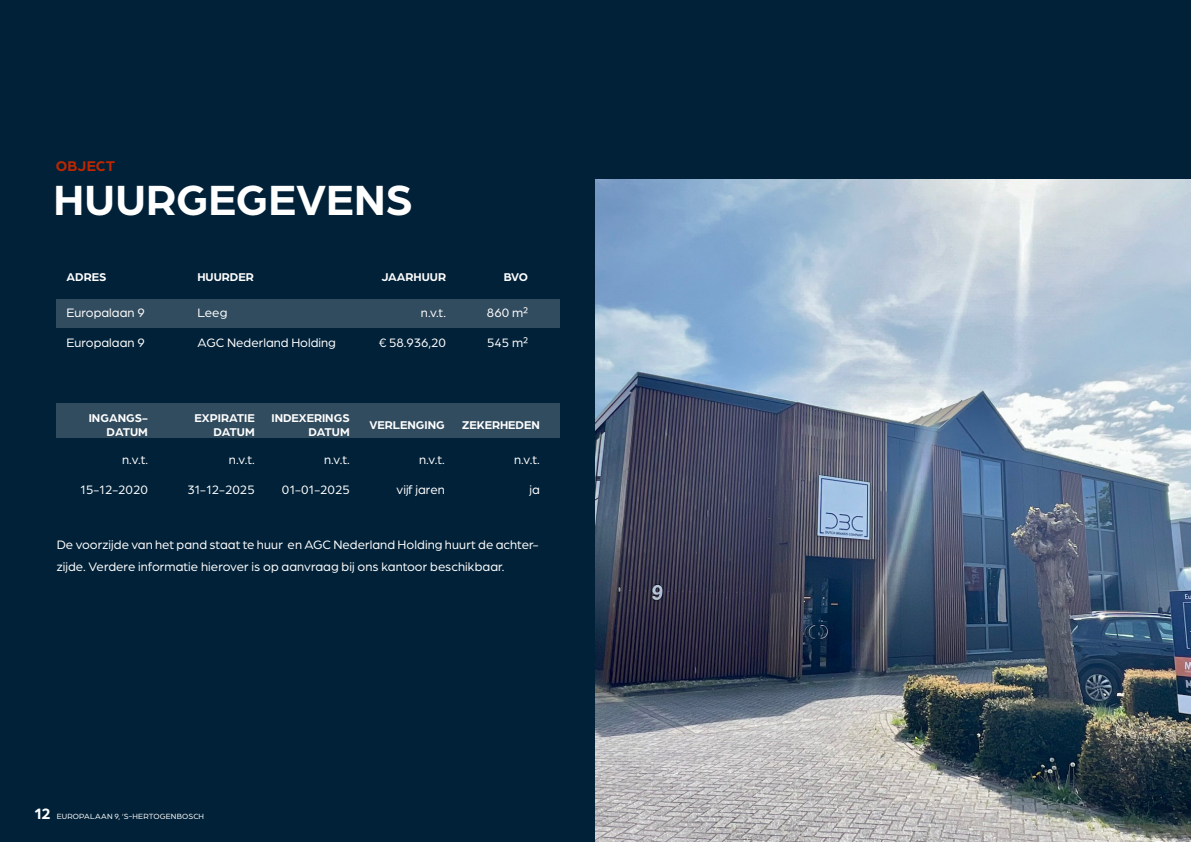
<style>
.page{position:relative;width:1191px;height:842px;background:#002138}
.page>*{position:absolute;margin:0;border:0;box-sizing:border-box;transform-origin:0 0}
.Koppen_groot_wit{font:700 45px "Arboria";color:#fff}
.Kopjes_klein_rood{font:700 15px "Arboria";letter-spacing:.01em;color:#bc2701}
.Broodtekst_wit{font:13px/22px "Arboria";color:#fff}
.t1{font:700 12px/14.4px "Arboria";color:#fff;text-align:right}
.t2{font:8px "Arboria";letter-spacing:.02em;color:#fff}
.s1{font-weight:700;font-size:16px}
</style>
<div class="page">
<div style="left:57px;top:299px;width:503px;height:28px;background:#324c5f"></div>
<div style="left:57px;top:404px;width:503px;height:34px;background:#324c5f"></div>
<img style="left:595px;top:179px;width:596px;height:663px">
<p class="Kopjes_klein_rood" style="left:56px;top:155px;width:61px">OBJECT</p>
<p class="Koppen_groot_wit" style="left:53px;top:169px;width:361px">HUURGEGEVENS</p>
<p class="t1" style="left:67px;top:269px;width:41px">ADRES</p>
<p class="t1" style="left:197px;top:269px;width:58px">HUURDER</p>
<p class="t1" style="left:381px;top:269px;width:66px">JAARHUUR</p>
<p class="t1" style="left:504px;top:269px;width:26px">BVO</p>
<p class="Broodtekst_wit" style="left:67px;top:301px;width:80px">Europalaan 9</p>
<p class="Broodtekst_wit" style="left:197px;top:301px;width:32px">Leeg</p>
<p class="Broodtekst_wit" style="left:421px;top:301px;width:27px">n.v.t.</p>
<p class="Broodtekst_wit" style="left:487px;top:301px;width:43px">860 m²</p>
<p class="Broodtekst_wit" style="left:67px;top:331px;width:80px">Europalaan 9</p>
<p class="Broodtekst_wit" style="left:197px;top:331px;width:140px">AGC Nederland Holding</p>
<p class="Broodtekst_wit" style="left:379px;top:331px;width:69px">€ 58.936,20</p>
<p class="Broodtekst_wit" style="left:487px;top:331px;width:43px">545 m²</p>
<p class="t1" style="left:89px;top:410px;width:61px">INGANGS-</p>
<p class="t1" style="left:107px;top:424px;width:43px">DATUM</p>
<p class="t1" style="left:195px;top:410px;width:62px">EXPIRATIE</p>
<p class="t1" style="left:213px;top:424px;width:43px">DATUM</p>
<p class="t1" style="left:271px;top:410px;width:80px">INDEXERINGS<br>DATUM</p>
<p class="t1" style="left:369px;top:417px;width:77px">VERLENGING</p>
<p class="t1" style="left:462px;top:417px;width:79px">ZEKERHEDEN</p>
<p class="Broodtekst_wit" style="left:122px;top:448px;width:27px">n.v.t.</p>
<p class="Broodtekst_wit" style="left:229px;top:448px;width:27px">n.v.t.</p>
<p class="Broodtekst_wit" style="left:324px;top:448px;width:27px">n.v.t.</p>
<p class="Broodtekst_wit" style="left:419px;top:448px;width:27px">n.v.t.</p>
<p class="Broodtekst_wit" style="left:514px;top:448px;width:27px">n.v.t.</p>
<p class="Broodtekst_wit" style="left:80px;top:478px;width:69px">15-12-2020</p>
<p class="Broodtekst_wit" style="left:187px;top:478px;width:69px">31-12-2025</p>
<p class="Broodtekst_wit" style="left:282px;top:478px;width:69px">01-01-2025</p>
<p class="Broodtekst_wit" style="left:396px;top:478px;width:50px">vijf jaren</p>
<p class="Broodtekst_wit" style="left:529px;top:478px;width:12px">ja</p>
<p class="Broodtekst_wit" style="left:57px;top:533px;width:483px">De voorzijde van het pand staat te huur en AGC Nederland Holding huurt de achter&shy;zijde. Verdere informatie hierover is op aanvraag bij ons kantoor beschikbaar.</p>
<p class="t2" style="left:34px;top:811px;width:172px"><span class="s1">12</span> EUROPALAAN 9, ‘S-HERTOGENBOSCH</p>
</div>
